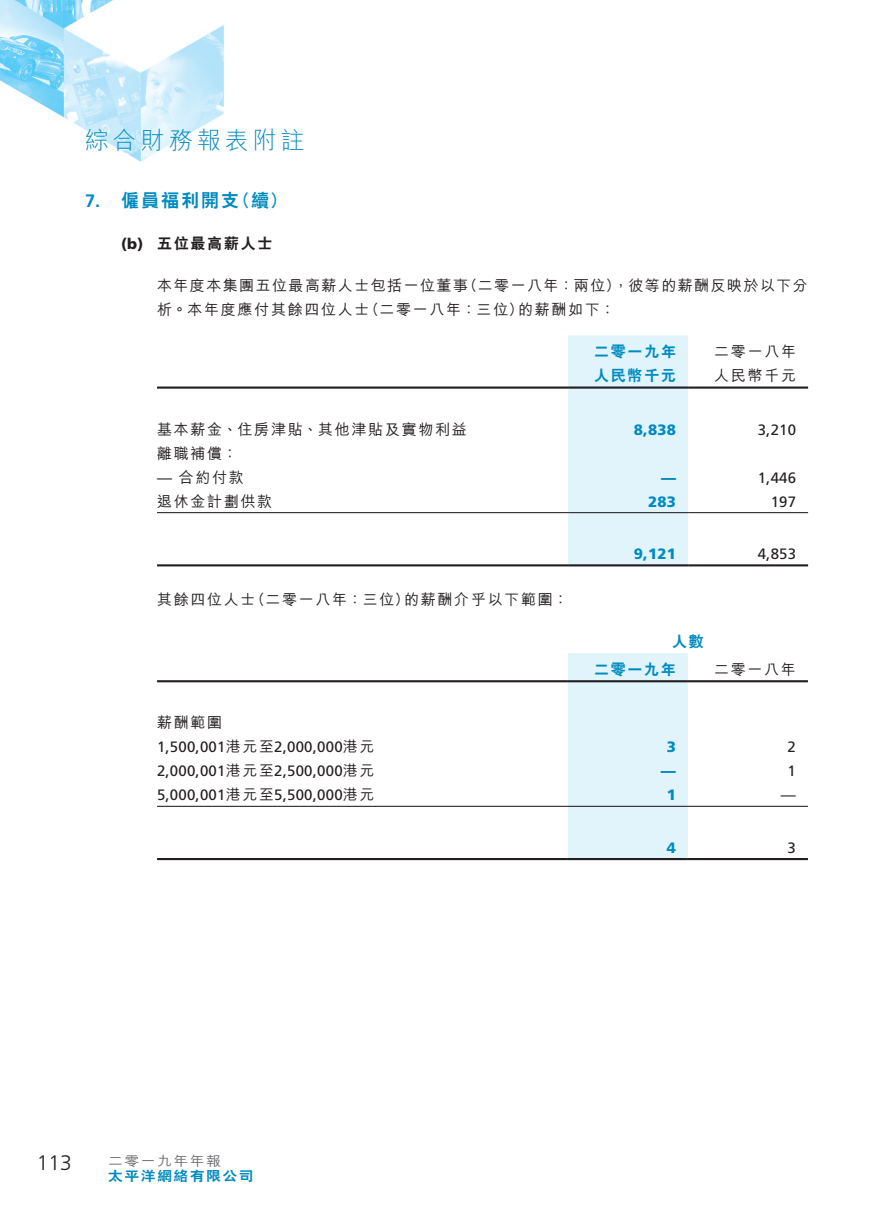
<style>
.page{position:relative;width:893px;height:1212px;background:#fff}
.page>*{position:absolute;margin:0;border:0;box-sizing:border-box;transform-origin:0 0}
.t1{font:300 24px "M Hei HK";letter-spacing:.165em;color:#008bc0}
.t2{font:300 21px "Frutiger LT Std";color:#231f20}
._03_H1{font:800 18px "C Hei 2 HK";letter-spacing:.115em;color:#008bc0}
._03_H1-2{font:700 18px "Frutiger LT Std";color:#008bc0}
._15_Table_Stub{font:15px "Frutiger LT Std";letter-spacing:.015em;color:#231f20}
._13_____P4{font:500 15px "M Hei HK";letter-spacing:.115em;color:#231f20}
._13_____P4-2{font:500 15px "M Hei HK";letter-spacing:.095em;color:#231f20}
._15_Table_Stub-2{font:500 15px "M Hei HK";letter-spacing:.115em;color:#231f20}
._01_Body_Text{font:15px "Frutiger LT Std";letter-spacing:.015em;color:#231f20}
._01_Body_Text-2{font:900 15px "Frutiger LT Std";letter-spacing:.015em;color:#008bc0}
._01_Body_Text-3{font:800 15px "C Hei 2 HK";letter-spacing:.115em;color:#008bc0}
._01_Body_Text-4{font:500 15px "M Hei HK";letter-spacing:.115em;color:#231f20}
._04___H2{font:800 15px "C Hei 2 HK";letter-spacing:.115em;color:#231f20}
._04___H2-2{font:900 15px "Frutiger LT Std";color:#231f20}
.t3{font:800 13.5px "C Hei 2 HK";letter-spacing:.1em;color:#008bc0;scale:1.1 1}
.t4{font:500 13.5px "M Hei HK";letter-spacing:.1em;color:#6c6d70;scale:1.1 1}
.s1{font-family:"Frutiger LT Std";font-weight:400}
.s2{font-family:"M Hei HK";font-weight:500}
</style>
<div class="page">
<img style="left:0;top:0;width:809px;height:861px">
<div style="left:568px;top:335px;width:120px;height:229px;background:#e1f4fc"></div>
<hr style="left:157px;top:386px;width:411px;height:3px;background:#231f20">
<hr style="left:568px;top:386px;width:120px;height:3px;background:#231f20">
<hr style="left:688px;top:386px;width:120px;height:3px;background:#231f20">
<hr style="left:157px;top:512px;width:411px;height:1px;background:#231f20">
<hr style="left:568px;top:512px;width:120px;height:1px;background:#231f20">
<hr style="left:688px;top:512px;width:120px;height:1px;background:#231f20">
<hr style="left:157px;top:564px;width:411px;height:2px;background:#231f20">
<hr style="left:568px;top:564px;width:120px;height:2px;background:#231f20">
<hr style="left:688px;top:564px;width:120px;height:2px;background:#231f20">
<div style="left:568px;top:653px;width:120px;height:205px;background:#e1f4fc"></div>
<hr style="left:157px;top:680px;width:411px;height:2px;background:#231f20">
<hr style="left:568px;top:680px;width:120px;height:2px;background:#231f20">
<hr style="left:688px;top:680px;width:120px;height:2px;background:#231f20">
<hr style="left:157px;top:806px;width:411px;height:1px;background:#231f20">
<hr style="left:568px;top:806px;width:120px;height:1px;background:#231f20">
<hr style="left:688px;top:806px;width:120px;height:1px;background:#231f20">
<hr style="left:157px;top:858px;width:411px;height:2px;background:#231f20">
<hr style="left:568px;top:858px;width:120px;height:2px;background:#231f20">
<hr style="left:688px;top:858px;width:120px;height:2px;background:#231f20">
<h1 class="t1" style="left:85px;top:123px;width:221px">綜合財務報表附註</h1>
<p class="_03_H1-2" style="left:85px;top:191px;width:17px">7.</p>
<p class="_03_H1" style="left:121px;top:189px;width:120px">僱員福利開支</p>
<p class="_03_H1" style="left:233px;top:189px;width:56px">（續(</p>
<p class="_04___H2-2" style="left:121px;top:235px;width:24px">(b)</p>
<p class="_04___H2" style="left:157px;top:234px;width:117px">五位最高薪人士</p>
<p class="_13_____P4-2" style="left:157px;top:275px;width:312px">本年度本集團五位最高薪人士包括一位董事</p>
<p class="_13_____P4-2" style="left:463px;top:275px;width:347px">（二零一八年：兩位，）彼等的薪酬反映於以下分</p>
<p class="_13_____P4" style="left:157px;top:299px;width:214px">析。本年度應付其餘四位人士</p>
<p class="_13_____P4" style="left:518px;top:299px;width:99px">的薪酬如下：</p>
<p class="_13_____P4" style="left:364px;top:299px;width:161px">（二零一八年：三位）</p>
<p class="_01_Body_Text-3" style="left:594px;top:342px;width:83px">二零一九年</p>
<p class="_01_Body_Text-3" style="left:594px;top:366px;width:83px">人民幣千元</p>
<p class="_01_Body_Text-4" style="left:714px;top:341px;width:83px">二零一八年</p>
<p class="_01_Body_Text-4" style="left:714px;top:365px;width:83px">人民幣千元</p>
<p class="_15_Table_Stub-2" style="left:157px;top:418px;width:311px">基本薪金、住房津貼、其他津貼及實物利益</p>
<p class="_15_Table_Stub-2" style="left:157px;top:442px;width:82px">離職補償：</p>
<p class="_01_Body_Text-2" style="left:634px;top:420px;width:44px">8,838</p>
<p class="_01_Body_Text" style="left:758px;top:421px;width:40px">3,210</p>
<p class="_15_Table_Stub-2" style="left:157px;top:466px;width:88px"><span class="s1">—</span> 合約付款</p>
<p class="_01_Body_Text-2" style="left:661px;top:468px;width:16px">—</p>
<p class="_01_Body_Text" style="left:758px;top:469px;width:40px">1,446</p>
<p class="_15_Table_Stub-2" style="left:157px;top:490px;width:117px">退休金計劃供款</p>
<p class="_01_Body_Text-2" style="left:648px;top:492px;width:29px">283</p>
<p class="_01_Body_Text" style="left:771px;top:493px;width:27px">197</p>
<p class="_13_____P4" style="left:404px;top:588px;width:165px">的薪酬介乎以下範圍：</p>
<p class="_13_____P4" style="left:157px;top:588px;width:100px">其餘四位人士</p>
<p class="_13_____P4" style="left:250px;top:588px;width:161px">（二零一八年：三位）</p>
<p class="_15_Table_Stub-2" style="left:157px;top:712px;width:67px">薪酬範圍</p>
<p class="_15_Table_Stub" style="left:157px;top:738px;width:219px">1,500,001<span class="s2">港元至</span>2,000,000<span class="s2">港元</span></p>
<p class="_15_Table_Stub" style="left:157px;top:762px;width:219px">2,000,001<span class="s2">港元至</span>2,500,000<span class="s2">港元</span></p>
<p class="_15_Table_Stub" style="left:157px;top:786px;width:219px">5,000,001<span class="s2">港元至</span>5,500,000<span class="s2">港元</span></p>
<p class="_01_Body_Text-2" style="left:634px;top:545px;width:44px">9,121</p>
<p class="_01_Body_Text" style="left:758px;top:545px;width:40px">4,853</p>
<p class="_01_Body_Text-3" style="left:672px;top:631px;width:33px">人數</p>
<p class="_01_Body_Text-3" style="left:594px;top:659px;width:83px">二零一九年</p>
<p class="_01_Body_Text-4" style="left:714px;top:659px;width:83px">二零一八年</p>
<p class="_01_Body_Text-2" style="left:667px;top:738px;width:11px">3</p>
<p class="_01_Body_Text" style="left:788px;top:738px;width:10px">2</p>
<p class="_01_Body_Text-2" style="left:661px;top:762px;width:16px">—</p>
<p class="_01_Body_Text" style="left:788px;top:762px;width:10px">1</p>
<p class="_01_Body_Text-2" style="left:667px;top:786px;width:11px">1</p>
<p class="_01_Body_Text" style="left:781px;top:786px;width:16px">—</p>
<p class="_01_Body_Text-2" style="left:667px;top:839px;width:11px">4</p>
<p class="_01_Body_Text" style="left:788px;top:839px;width:10px">3</p>
<h2 class="t2" style="left:37px;top:1150px;width:37px">113</h2>
<p class="t4" style="left:108px;top:1151px;width:104px">二零一九年年報</p>
<p class="t3" style="left:108px;top:1166px;width:134px">太平洋網絡有限公司</p>
</div>
